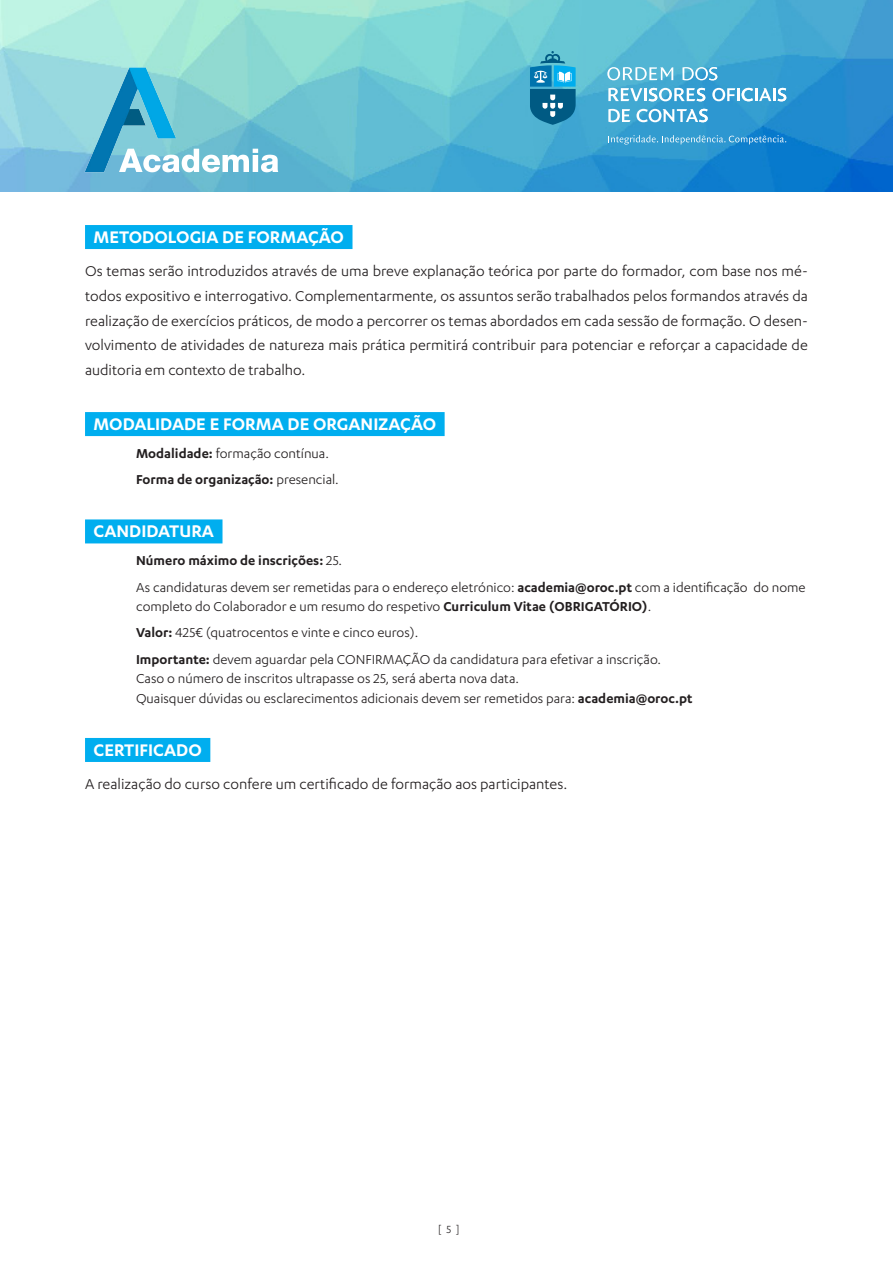
<style>
.page{position:relative;width:893px;height:1263px;background:#fff}
.page>*{position:absolute;margin:0;border:0;box-sizing:border-box;transform-origin:0 0}
.SUBT_SMALLER{font:600 19.5px "Karbon";color:#fff}
.TXT{font:16.5px/24.8px "Karbon";color:#231f20;text-align:justify}
.TXT_LEFT{font:15px/19.5px "Karbon";color:#231f20}
.TXT_LEFT-2{font:600 15px "Karbon";color:#231f20}
.t1{font:12px "Karbon";color:#231f20}
.s1{font-weight:600}
.s2{font-weight:400}
</style>
<div class="page">
<img style="left:0;top:0;width:893px;height:191px">
<svg style="left:608px;top:109px;width:22px;height:13px"></svg>
<svg style="left:607px;top:67px;width:66px;height:13px"></svg>
<svg style="left:682px;top:67px;width:35px;height:13px"></svg>
<svg style="left:608px;top:88px;width:97px;height:13px"></svg>
<svg style="left:712px;top:88px;width:74px;height:13px"></svg>
<svg style="left:636px;top:109px;width:72px;height:13px"></svg>
<svg style="left:608px;top:135px;width:178px;height:10px"></svg>
<svg style="left:531px;top:51px;width:45px;height:74px"></svg>
<img style="left:81px;top:65px;width:203px;height:114px">
<div style="left:85px;top:225px;width:267px;height:24px;background:#00aeef"></div>
<div style="left:85px;top:412px;width:360px;height:24px;background:#00aeef"></div>
<div style="left:85px;top:519px;width:137px;height:24px;background:#00aeef"></div>
<div style="left:85px;top:738px;width:125px;height:24px;background:#00aeef"></div>
<p class="SUBT_SMALLER" style="left:94px;top:226px;width:252px">METODOLOGIA DE FORMAÇÃO</p>
<p class="TXT" style="left:85px;top:258px;width:724px">Os temas serão introduzidos através de uma breve explanação teórica por parte do formador, com base nos mé&shy;todos expositivo e interrogativo. Complementarmente, os assuntos serão trabalhados pelos formandos através da realização de exercícios práticos, de modo a percorrer os temas abordados em cada sessão de formação. O desen&shy;volvimento de atividades de natureza mais prática permitirá contribuir para potenciar e reforçar a capacidade de auditoria em contexto de trabalho.</p>
<p class="SUBT_SMALLER" style="left:94px;top:413px;width:344px">MODALIDADE E FORMA DE ORGANIZAÇÃO</p>
<p class="TXT_LEFT" style="left:136px;top:443px;width:194px"><span class="s1">Modalidade:</span> formação contínua.</p>
<p class="TXT_LEFT-2" style="left:136px;top:471px;width:204px">Forma de organização: <span class="s2">presencial.</span></p>
<p class="SUBT_SMALLER" style="left:94px;top:520px;width:122px">CANDIDATURA</p>
<p class="TXT_LEFT-2" style="left:136px;top:552px;width:208px">Número máximo de inscrições: <span class="s2">25.</span></p>
<p class="TXT_LEFT" style="left:136px;top:577px;width:671px">As candidaturas devem ser remetidas para o endereço eletrónico: <span class="s1">academia@oroc.pt</span> com a identificação do nome completo do Colaborador e um resumo do respetivo <span class="s1">Curriculum Vitae (OBRIGATÓRIO)</span>.</p>
<p class="TXT_LEFT" style="left:136px;top:623px;width:284px"><span class="s1">Valor:</span> 425€ (quatrocentos e vinte e cinco euros).</p>
<p class="TXT_LEFT" style="left:136px;top:649px;width:558px"><span class="s1">Importante:</span> devem aguardar pela CONFIRMAÇÃO da candidatura para efetivar a inscrição.<br>Caso o número de inscritos ultrapasse os 25, será aberta nova data.<br>Quaisquer dúvidas ou esclarecimentos adicionais devem ser remetidos para: <span class="s1">academia@oroc.pt</span></p>
<p class="SUBT_SMALLER" style="left:94px;top:739px;width:110px">CERTIFICADO</p>
<p class="TXT" style="left:85px;top:771px;width:484px">A realização do curso confere um certificado de formação aos participantes.</p>
<p class="t1" style="left:438px;top:1223px;width:23px">[ 5 ]</p>
</div>
